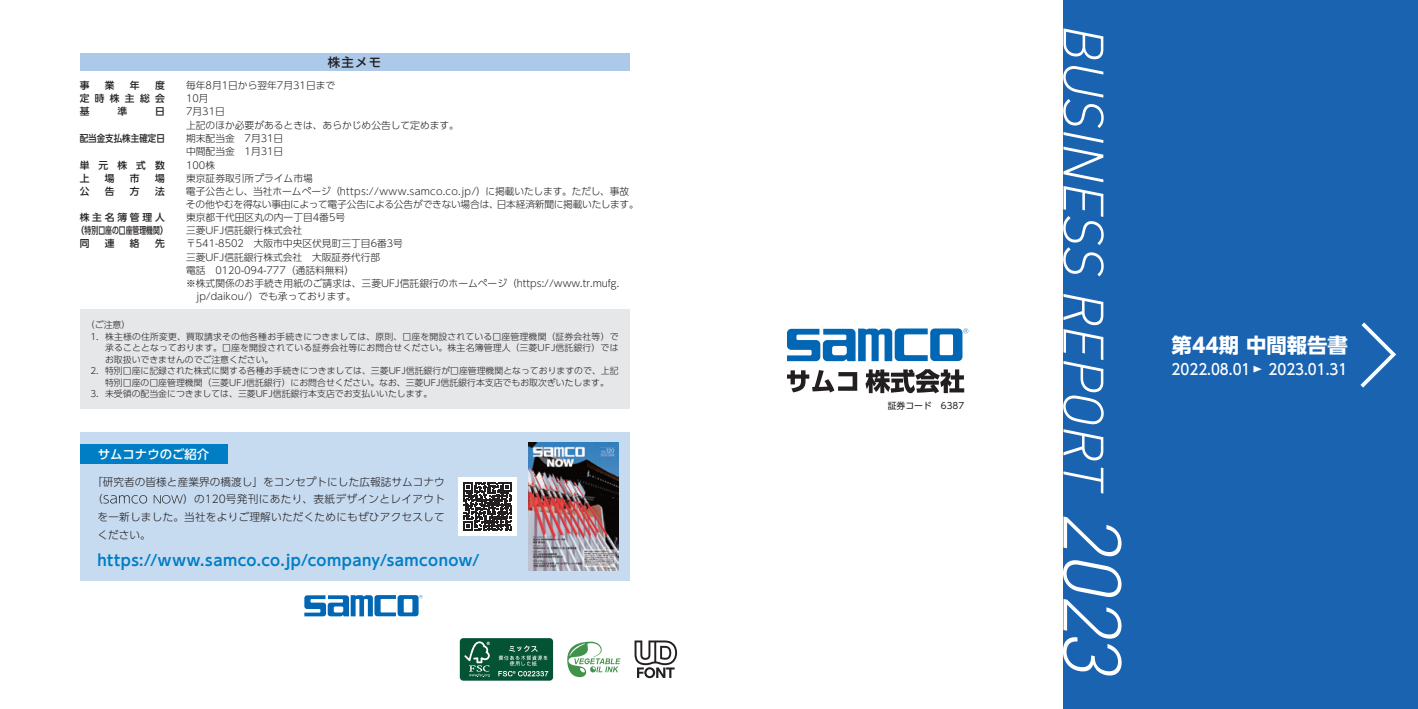
<style>
.page{position:relative;width:1418px;height:709px;background:#fff}
.page>*{position:absolute;margin:0;border:0;box-sizing:border-box;transform-origin:0 0}
.t1{font:italic 300 80.88px "DIN Pro";color:#fff}
.t2{font:700 20.38px "UD Shin Go Pro";color:#fff}
.t3{font:700 15px "UD Shin Go Pro De";letter-spacing:.03em;color:#007ec5}
.t4{font:500 15px "UD Shin Go Pro";color:#fff;scale:.9 1}
.t5{font:500 12.38px "UD Shin Go Pro";color:#fff}
.t6{font:500 12.38px "UD Shin Go Pro";color:#231f20}
.t7{font:300 10.62px/17.8px "UD Shin Go Pro";letter-spacing:.02em;color:#231f20}
.t8{font:300 9.75px/13.2px "UD Shin Go Pro";color:#231f20}
.t9{font:300 9.75px/12.4px "UD Shin Go Pro";letter-spacing:-.02em;color:#231f20}
.t10{font:500 9.75px "UD Shin Go Pro";letter-spacing:.005em;color:#231f20}
.t11{font:500 9.75px "UD Shin Go Pro";letter-spacing:.005em;color:#231f20;scale:.87 1}
.t12{font:500 9.75px "UD Shin Go Pro";letter-spacing:.29em;color:#231f20}
.t13{font:300 8.88px "UD Shin Go Pro";color:#231f20}
.t14{font:300 8.88px "UD Shin Go Pro";letter-spacing:.02em;color:#231f20}
.t15{font:8.88px "UD Shin Go Pro";color:#231f20}
</style>
<div class="page">
<div style="left:1063px;top:0;width:354px;height:709px;background:#1a63b0"></div>
<svg style="left:1063px;top:28px;width:40px;height:31px"></svg>
<svg style="left:1063px;top:66px;width:40px;height:210px"></svg>
<svg style="left:1063px;top:294px;width:40px;height:166px"></svg>
<svg style="left:1063px;top:467px;width:40px;height:26px"></svg>
<svg style="left:1360px;top:322px;width:36px;height:66px"></svg>
<svg style="left:787px;top:370px;width:70px;height:22px"></svg>
<svg style="left:865px;top:369px;width:99px;height:24px"></svg>
<svg style="left:787px;top:328px;width:181px;height:33px"></svg>
<svg style="left:304px;top:595px;width:118px;height:21px"></svg>
<svg style="left:634px;top:640px;width:43px;height:38px"></svg>
<div style="left:80px;top:54px;width:549px;height:17px;background:#acc9e9"></div>
<div style="left:80px;top:310px;width:549px;height:99px;background:#e6e7e9"></div>
<svg style="left:567px;top:641px;width:53px;height:36px"></svg>
<div style="left:460px;top:638px;width:93px;height:42px;background:#045334;border-radius:3px"></div>
<svg style="left:464px;top:641px;width:26px;height:36px"></svg>
<svg style="left:498px;top:645px;width:50px;height:31px"></svg>
<div style="left:80px;top:432px;width:549px;height:149px;background:#c6daf0"></div>
<div style="left:80px;top:444px;width:147px;height:20px;background:#007ec5"></div>
<img style="left:528px;top:442px;width:90px;height:128px">
<svg style="left:154px;top:495px;width:29px;height:8px"></svg>
<svg style="left:103px;top:495px;width:44px;height:8px"></svg>
<div style="left:458px;top:477px;width:59px;height:58px;background:#fff"></div>
<svg style="left:463px;top:482px;width:48px;height:48px"></svg>
<p class="t6" style="left:328px;top:52px;width:55px">株主メモ</p>
<p class="t10" style="left:80px;top:77px;width:11px">事</p>
<p class="t10" style="left:105px;top:77px;width:11px">業</p>
<p class="t10" style="left:130px;top:77px;width:11px">年</p>
<p class="t10" style="left:155px;top:77px;width:11px">度</p>
<p class="t8" style="left:186px;top:78px;width:151px">毎年8月1日から翌年7月31日まで</p>
<p class="t10" style="left:80px;top:90px;width:87px">定時株主総会</p>
<p class="t8" style="left:186px;top:91px;width:24px">10月</p>
<p class="t10" style="left:80px;top:104px;width:11px">基</p>
<p class="t10" style="left:117px;top:104px;width:11px">準</p>
<p class="t10" style="left:155px;top:104px;width:11px">日</p>
<p class="t8" style="left:186px;top:105px;width:274px">7月31日<br>上記のほか必要があるときは、あらかじめ公告して定めます。</p>
<p class="t11" style="left:80px;top:130px;width:99px">配当金支払株主確定日</p>
<p class="t8" style="left:186px;top:131px;width:99px">期末配当金　7月31日中間配当金　1月31日</p>
<p class="t10" style="left:80px;top:157px;width:87px">単元株式数</p>
<p class="t8" style="left:186px;top:158px;width:31px">100株</p>
<p class="t10" style="left:80px;top:170px;width:11px">上</p>
<p class="t10" style="left:105px;top:170px;width:11px">場</p>
<p class="t10" style="left:130px;top:170px;width:11px">市</p>
<p class="t10" style="left:155px;top:170px;width:11px">場</p>
<p class="t8" style="left:186px;top:171px;width:128px">東京証券取引所プライム市場</p>
<p class="t10" style="left:80px;top:183px;width:11px">公</p>
<p class="t10" style="left:105px;top:183px;width:11px">告</p>
<p class="t10" style="left:130px;top:183px;width:11px">方</p>
<p class="t10" style="left:155px;top:183px;width:11px">法</p>
<p class="t9" style="left:186px;top:185px;width:454px">電子公告とし、当社ホームページ（https://www.samco.co.jp/）に掲載いたします。ただし、事故その他やむを得ない事由によって電子公告による公告ができない場合は、日本経済新聞に掲載いたします。</p>
<p class="t12" style="left:80px;top:209px;width:87px">株主名簿管理人</p>
<p class="t8" style="left:186px;top:210px;width:161px">東京都千代田区丸の内一丁目4番5号</p>
<p class="t10" style="left:75px;top:222px;width:96px">（特別口座の口座管理機関）</p>
<p class="t8" style="left:186px;top:223px;width:118px">三菱UFJ信託銀行株式会社</p>
<p class="t10" style="left:80px;top:236px;width:11px">同</p>
<p class="t10" style="left:105px;top:236px;width:11px">連</p>
<p class="t10" style="left:130px;top:236px;width:11px">絡</p>
<p class="t10" style="left:155px;top:236px;width:11px">先</p>
<p class="t8" style="left:186px;top:237px;width:218px">〒541-8502　大阪市中央区伏見町三丁目6番3号</p>
<p class="t8" style="left:186px;top:250px;width:196px">三菱UFJ信託銀行株式会社　大阪証券代行部</p>
<p class="t8" style="left:186px;top:263px;width:169px">電話　0120-094-777（通話料無料）</p>
<p class="t8" style="left:186px;top:277px;width:434px">※株式関係のお手続き用紙のご請求は、三菱UFJ信託銀行のホームページ（https://www.tr.mufg.</p>
<p class="t8" style="left:196px;top:289px;width:162px">jp/daikou/）でも承っております。</p>
<p class="t13" style="left:86px;top:317px;width:46px">（ご注意）</p>
<p class="t14" style="left:90px;top:329px;width:529px">1．株主様の住所変更、買取請求その他各種お手続きにつきましては、原則、口座を開設されている口座管理機関（証券会社等）で</p>
<p class="t14" style="left:105px;top:341px;width:515px">承ることとなっております。口座を開設されている証券会社等にお問合せください。株主名簿管理人（三菱UFJ信託銀行）では</p>
<p class="t13" style="left:105px;top:352px;width:170px">お取扱いできませんのでご注意ください。</p>
<p class="t13" style="left:90px;top:364px;width:529px">2．特別口座に記録された株式に関する各種お手続きにつきましては、三菱UFJ信託銀行が口座管理機関となっておりますので、上記</p>
<p class="t13" style="left:105px;top:375px;width:505px">特別口座の口座管理機関（三菱UFJ信託銀行）にお問合せください。なお、三菱UFJ信託銀行本支店でもお取次ぎいたします。</p>
<p class="t13" style="left:90px;top:387px;width:343px">3．未受領の配当金につきましては、三菱UFJ信託銀行本支店でお支払いいたします。</p>
<p class="t5" style="left:98px;top:444px;width:113px">サムコナウのご紹介</p>
<p class="t7" style="left:92px;top:472px;width:354px">「研究者の皆様と産業界の橋渡し」をコンセプトにした広報誌サムコナウ（</p>
<p class="t7" style="left:97px;top:490px;width:349px;text-align:justify;text-indent:86px">）の120号発刊にあたり、表紙デザインとレイアウトを一新しました。当社をよりご理解いただくためにもぜひアクセスしてください。</p>
<h3 class="t3" style="left:97px;top:548px;width:383px">https://www.samco.co.jp/company/samconow/</h3>
<p class="t15" style="left:887px;top:398px;width:78px">証券コード　6387</p>
<h2 class="t2" style="left:1171px;top:328px;width:178px">第44期 中間報告書</h2>
<h3 class="t4" style="left:1171px;top:357px;width:197px">2022.08.01<sup>▶</sup> 2023.01.31</h3>
<h1 class="t1" style="left:1147px;top:510px;width:184px;rotate:90deg">2023</h1>
</div>
